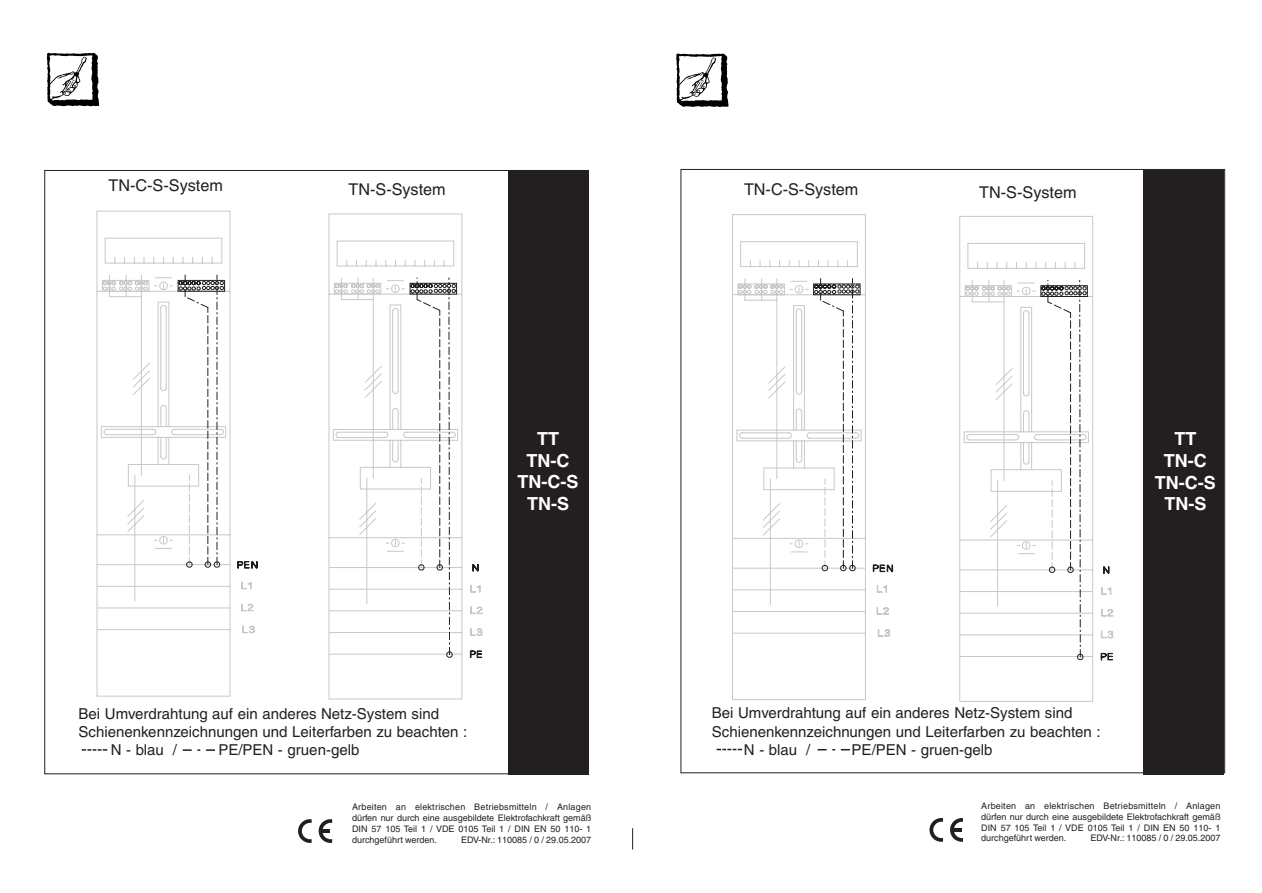
<style>
.page{position:relative;width:1262px;height:893px;background:#fff}
.page>*{position:absolute;margin:0;border:0;box-sizing:border-box;transform-origin:0 0}
.t1{font:700 18px/21.6px "Helvetica";color:#fff;text-align:center}
.t2{font:16.2px "Helvetica";color:#231f20}
.t3{font:15px "Helvetica";color:#231f20}
.t4{font:9px/10.8px "Helvetica";color:#231f20;text-align:justify}
</style>
<div class="page">
<svg style="left:47px;top:53px;width:52px;height:54px"></svg>
<div style="left:508px;top:170px;width:80px;height:604px;background:#231f20"></div>
<svg style="left:632px;top:828px;width:1px;height:21px"></svg>
<div style="left:1143px;top:170px;width:81px;height:604px;background:#231f20"></div>
<svg style="left:676px;top:53px;width:52px;height:54px"></svg>
<svg style="left:298px;top:819px;width:13px;height:23px"></svg>
<svg style="left:319px;top:819px;width:13px;height:23px"></svg>
<svg style="left:929px;top:818px;width:14px;height:23px"></svg>
<svg style="left:950px;top:818px;width:13px;height:23px"></svg>
<svg style="left:96px;top:210px;width:135px;height:487px"></svg>
<svg style="left:97px;top:274px;width:134px;height:334px"></svg>
<svg style="left:242px;top:625px;width:13px;height:8px"></svg>
<svg style="left:241px;top:581px;width:13px;height:30px"></svg>
<svg style="left:237px;top:561px;width:21px;height:8px"></svg>
<svg style="left:328px;top:213px;width:134px;height:486px"></svg>
<hr style="left:329px;top:610px;width:133px;height:1px;background:#c7c8ca">
<hr style="left:329px;top:653px;width:133px;height:1px;background:#c7c8ca">
<hr style="left:373px;top:278px;width:1px;height:200px;background:#c7c8ca">
<svg style="left:333px;top:278px;width:48px;height:22px"></svg>
<svg style="left:364px;top:365px;width:18px;height:33px"></svg>
<svg style="left:359px;top:477px;width:18px;height:127px"></svg>
<svg style="left:409px;top:277px;width:48px;height:381px"></svg>
<svg style="left:469px;top:564px;width:14px;height:94px"></svg>
<svg style="left:732px;top:214px;width:134px;height:486px"></svg>
<svg style="left:732px;top:278px;width:134px;height:334px"></svg>
<svg style="left:877px;top:629px;width:13px;height:8px"></svg>
<svg style="left:876px;top:585px;width:13px;height:30px"></svg>
<svg style="left:872px;top:564px;width:21px;height:9px"></svg>
<svg style="left:959px;top:216px;width:134px;height:486px"></svg>
<hr style="left:960px;top:612px;width:132px;height:1px;background:#c7c8ca">
<hr style="left:960px;top:656px;width:132px;height:1px;background:#c7c8ca">
<hr style="left:1003px;top:280px;width:1px;height:200px;background:#c7c8ca">
<svg style="left:964px;top:280px;width:48px;height:23px"></svg>
<svg style="left:994px;top:367px;width:19px;height:34px"></svg>
<svg style="left:989px;top:480px;width:18px;height:127px"></svg>
<svg style="left:1040px;top:279px;width:48px;height:381px"></svg>
<svg style="left:1100px;top:566px;width:13px;height:94px"></svg>
<svg style="left:82px;top:749px;width:25px;height:1px"></svg>
<svg style="left:183px;top:749px;width:32px;height:1px"></svg>
<svg style="left:716px;top:748px;width:26px;height:2px"></svg>
<svg style="left:817px;top:749px;width:33px;height:1px"></svg>
<h2 class="t2" style="left:109px;top:180px;width:116px">TN-C-S-System</h2>
<h2 class="t2" style="left:348px;top:183px;width:99px">TN-S-System</h2>
<h1 class="t1" style="left:517px;top:429px;width:62px">TT<br>TN-C<br>TN-C-S<br>TN-S</h1>
<h3 class="t3" style="left:79px;top:708px;width:362px">Bei Umverdrahtung auf ein anderes Netz-System sind</h3>
<h3 class="t3" style="left:79px;top:726px;width:390px">Schienenkennzeichnungen und Leiterfarben zu beachten :</h3>
<h3 class="t3" style="left:111px;top:744px;width:68px">N - blau /</h3>
<h3 class="t3" style="left:218px;top:744px;width:142px">PE/PEN - gruen-gelb</h3>
<p class="t4" style="left:352px;top:802px;width:241px">Arbeiten an elektrischen Betriebsmitteln / Anlagen dürfen nur durch eine ausgebildete Elektrofachkraft gemäß DIN 57 105 Teil 1 / VDE 0105 Teil 1 / DIN EN 50 110- 1 durchgeführt werden.</p>
<p class="t4" style="left:461px;top:835px;width:132px">EDV-Nr.: 110085 / 0 / 29.05.2007</p>
<h2 class="t2" style="left:744px;top:183px;width:116px">TN-C-S-System</h2>
<h2 class="t2" style="left:979px;top:186px;width:99px">TN-S-System</h2>
<h1 class="t1" style="left:1154px;top:430px;width:62px">TT<br>TN-C<br>TN-C-S<br>TN-S</h1>
<h3 class="t3" style="left:712px;top:707px;width:362px">Bei Umverdrahtung auf ein anderes Netz-System sind</h3>
<h3 class="t3" style="left:712px;top:725px;width:390px">Schienenkennzeichnungen und Leiterfarben zu beachten :</h3>
<h3 class="t3" style="left:744px;top:743px;width:68px">N - blau /</h3>
<h3 class="t3" style="left:851px;top:743px;width:142px">PE/PEN - gruen-gelb</h3>
<p class="t4" style="left:981px;top:801px;width:241px">Arbeiten an elektrischen Betriebsmitteln / Anlagen dürfen nur durch eine ausgebildete Elektrofachkraft gemäß DIN 57 105 Teil 1 / VDE 0105 Teil 1 / DIN EN 50 110- 1 durchgeführt werden.</p>
<p class="t4" style="left:1090px;top:833px;width:132px">EDV-Nr.: 110085 / 0 / 29.05.2007</p>
</div>
